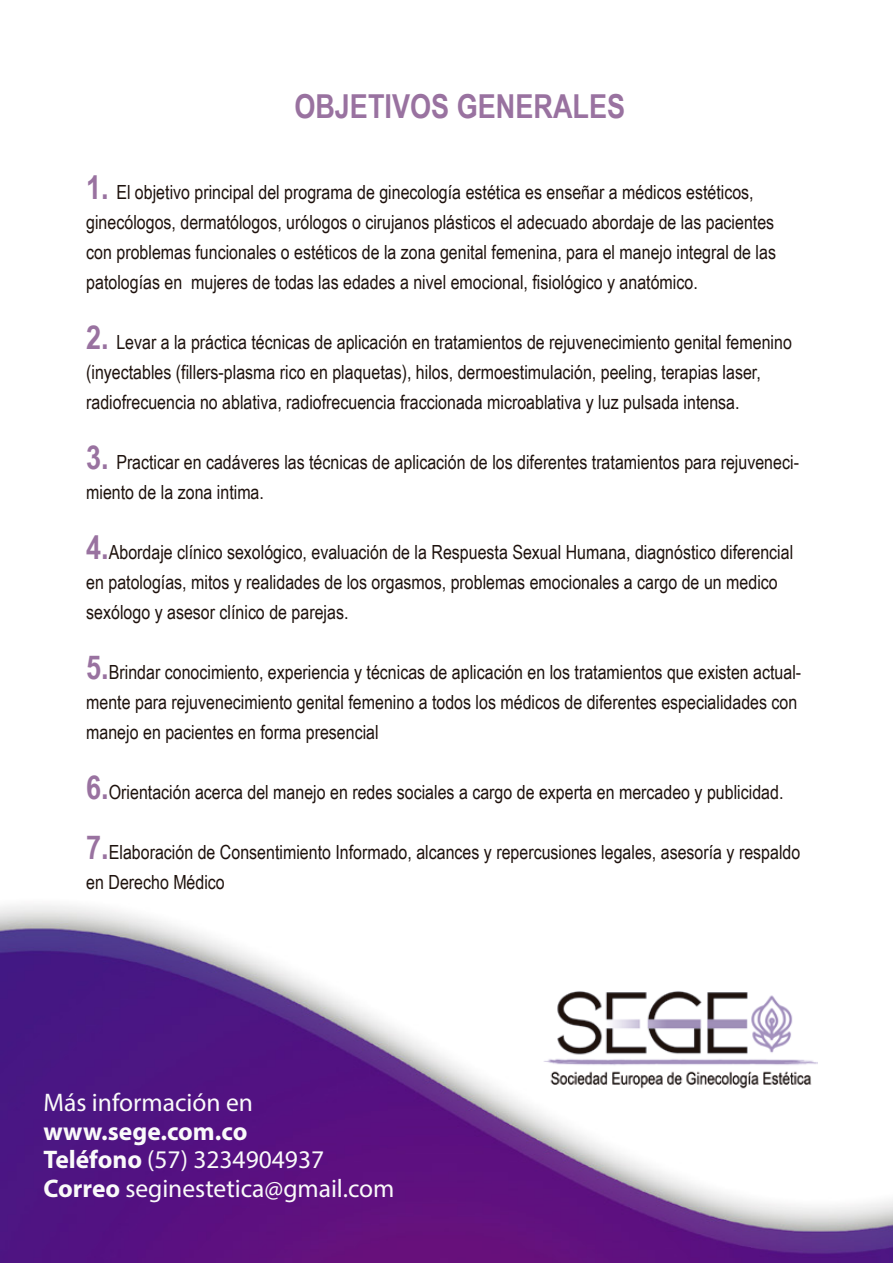
<style>
.page{position:relative;width:893px;height:1263px;background:#fff}
.page>*{position:absolute;margin:0;border:0;box-sizing:border-box;transform-origin:0 0}
.t1{font:700 33px "Arial Narrow";color:#9972a0}
.t2{font:25.5px/28.5px "Myriad Pro";color:#fafafa}
.t3{font:19.5px/30px "Arial Narrow";color:#1e120d}
.s1{font-weight:700;font-size:33px;color:#9972a0}
.s2{font-weight:700}
</style>
<div class="page">
<img style="left:0;top:905px;width:893px;height:358px">
<img style="left:540px;top:980px;width:278px;height:117px">
<h1 class="t1" style="left:294px;top:81px;width:332px">OBJETIVOS GENERALES</h1>
<p class="t3" style="left:86px;top:177px;width:691px"><span class="s1">1.</span> El objetivo principal del programa de ginecología estética es enseñar a médicos estéticos, ginecólogos, dermatólogos, urólogos o cirujanos plásticos el adecuado abordaje de las pacientes con problemas funcionales o estéticos de la zona genital femenina, para el manejo integral de las patologías en mujeres de todas las edades a nivel emocional, fisiológico y anatómico.</p>
<p class="t3" style="left:86px;top:327px;width:707px"><span class="s1">2.</span> Levar a la práctica técnicas de aplicación en tratamientos de rejuvenecimiento genital femenino (inyectables (fillers-plasma rico en plaquetas), hilos, dermoestimulación, peeling, terapias laser, radiofrecuencia no ablativa, radiofrecuencia fraccionada microablativa y luz pulsada intensa.</p>
<p class="t3" style="left:86px;top:447px;width:714px"><span class="s1">3.</span> Practicar en cadáveres las técnicas de aplicación de los diferentes tratamientos para rejuveneci&shy;miento de la zona intima.</p>
<p class="t3" style="left:86px;top:537px;width:708px"><span class="s1">4.</span>Abordaje clínico sexológico, evaluación de la Respuesta Sexual Humana, diagnóstico diferencial en patologías, mitos y realidades de los orgasmos, problemas emocionales a cargo de un medico sexólogo y asesor clínico de parejas.</p>
<p class="t3" style="left:86px;top:657px;width:716px"><span class="s1">5.</span>Brindar conocimiento, experiencia y técnicas de aplicación en los tratamientos que existen actual&shy;mente para rejuvenecimiento genital femenino a todos los médicos de diferentes especialidades con manejo en pacientes en forma presencial</p>
<p class="t3" style="left:86px;top:777px;width:699px"><span class="s1">6.</span>Orientación acerca del manejo en redes sociales a cargo de experta en mercadeo y publicidad.</p>
<p class="t3" style="left:86px;top:837px;width:716px"><span class="s1">7.</span>Elaboración de Consentimiento Informado, alcances y repercusiones legales, asesoría y respaldo en Derecho Médico</p>
<h2 class="t2" style="left:43px;top:1088px;width:211px">Más información en</h2>
<h2 class="t2" style="left:43px;top:1116px;width:353px"><span class="s2">www.sege.com.co<br>Teléfono</span> (57) 3234904937<br><span class="s2">Correo</span> seginestetica@gmail.com</h2>
</div>
